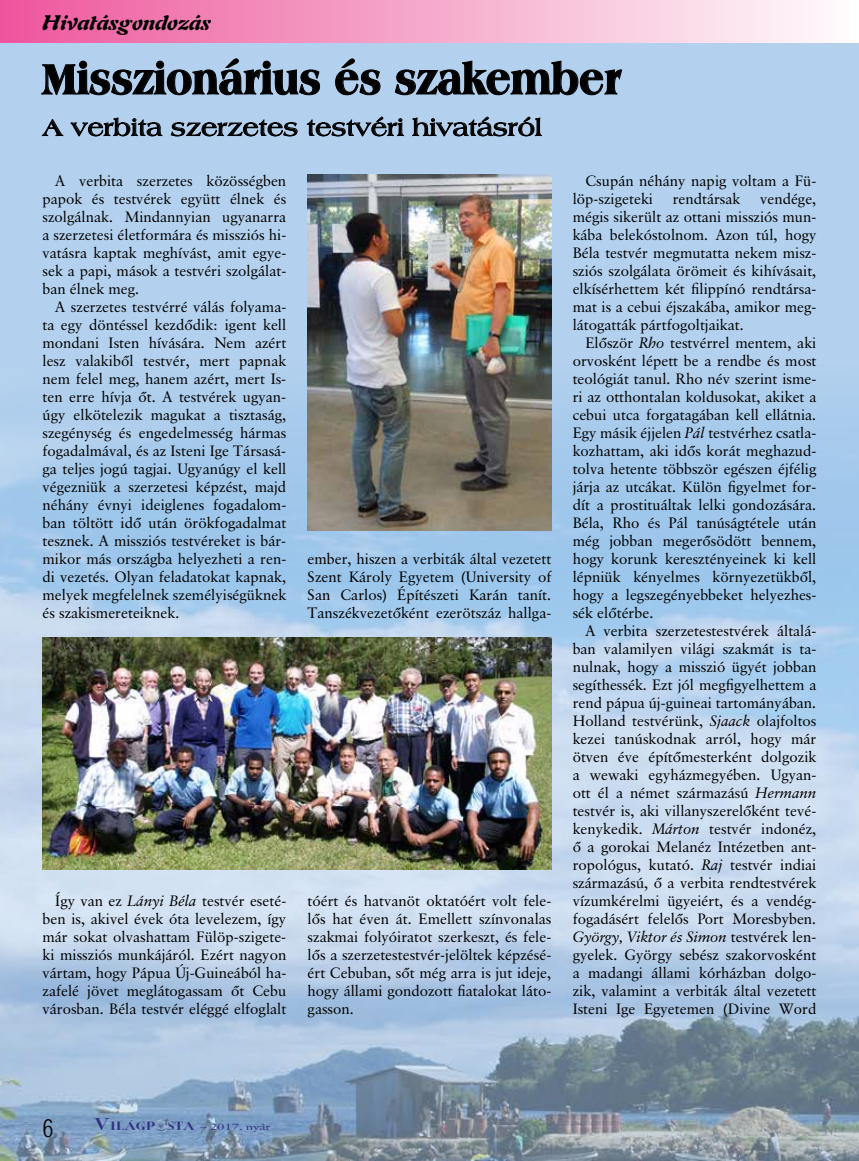
<style>
.page{position:relative;width:859px;height:1161px;background:#b3d1ee}
.page>*{position:absolute;margin:0;border:0;box-sizing:border-box;transform-origin:0 0}
.t1{font:700 45px "Americana X Cn PFL";color:#000;scale:1.1 1}
.t2{font:700 24px "Americana PFL";color:#000;scale:1.1 1}
.t3{font:24px "Swiss 721 Lt Cn PFL";color:#000}
.t4{font:italic 21px "Freeform 721 Blk PFL";color:#000}
.t5{font:15px/18px "Classical Garamond PFL";color:#000;text-align:justify}
.t6{font:9px "Classical Garamond PFL";letter-spacing:-.02em;color:#313183;scale:1.5 1}
.s1{font-style:italic}
.s2{font-family:"Mona Lisa Solid PFL";font-size:15px}
.s3{font-family:"Mona Lisa Solid PFL";font-size:10.5px}
</style>
<div class="page">
<img style="left:0;top:359px;width:859px;height:802px">
<img style="left:156px;top:1117px;width:13px;height:14px">
<div style="left:0;top:0;width:859px;height:43px;background:linear-gradient(to right,#ee579c,#fefdfd)"></div>
<svg style="left:41px;top:58px;width:279px;height:38px"></svg>
<svg style="left:335px;top:58px;width:46px;height:38px"></svg>
<svg style="left:395px;top:60px;width:227px;height:36px"></svg>
<svg style="left:42px;top:119px;width:22px;height:17px"></svg>
<svg style="left:70px;top:117px;width:93px;height:20px"></svg>
<svg style="left:171px;top:119px;width:127px;height:18px"></svg>
<svg style="left:307px;top:116px;width:97px;height:21px"></svg>
<svg style="left:412px;top:116px;width:130px;height:21px"></svg>
<img style="left:308px;top:174px;width:243px;height:356px">
<img style="left:43px;top:637px;width:508px;height:233px">
<h3 class="t4" style="left:43px;top:9px;width:170px">Hivatásgondozás</h3>
<h1 class="t1" style="left:43px;top:51px;width:528px">Misszionárius és szakember</h1>
<h2 class="t2" style="left:43px;top:113px;width:455px">A verbita szerzetes testvéri hivatásról</h2>
<p class="t5" style="left:43px;top:171px;width:245px;text-indent:13px">A verbita szerzetes közösségben papok és testvérek együtt élnek és szolgálnak. Mindannyian ugyanarra a szerzetesi életformára és missziós hi&shy;vatásra kaptak meghívást, amit egye&shy;sek a papi, mások a testvéri szolgálat&shy;ban élnek meg.</p>
<p class="t5" style="left:43px;top:297px;width:245px;text-indent:13px">A szerzetes testvérré válás folyama&shy;ta egy döntéssel kezdődik: igent kell mondani Isten hívására. Nem azért lesz valakiből testvér, mert papnak nem felel meg, hanem azért, mert Is&shy;ten erre hívja őt. A testvérek ugyan&shy;úgy elkötelezik magukat a tisztaság, szegénység és engedelmesség hármas fogadalmával, és az Isteni Ige Társasá&shy;ga teljes jogú tagjai. Ugyanúgy el kell végezniük a szerzetesi képzést, majd néhány évnyi ideiglenes fogadalom&shy;ban töltött idő után örökfogadalmat tesznek. A missziós testvéreket is bár&shy;mikor más országba helyezheti a ren&shy;di vezetés. Olyan feladatokat kapnak, melyek megfelelnek személyiségüknek és szakismereteiknek.</p>
<p class="t5" style="left:43px;top:891px;width:245px;text-indent:13px">Így van ez <span class="s1">Lányi Béla</span> testvér eseté&shy;ben is, akivel évek óta levelezem, így már sokat olvashattam Fülöp-szigete&shy;ki missziós munkájáról. Ezért nagyon vártam, hogy Pápua Új-Guineából ha&shy;zafelé jövet meglátogassam őt Cebu városban. Béla testvér eléggé elfoglalt</p>
<p class="t5" style="left:308px;top:549px;width:245px">ember, hiszen a verbiták által vezetett Szent Károly Egyetem (University of San Carlos) Építészeti Karán tanít.<br>Tanszékvezetőként ezerötszáz hallga-</p>
<p class="t5" style="left:308px;top:891px;width:245px">tóért és hatvanöt oktatóért volt fele&shy;lős hat éven át. Emellett színvonalas szakmai folyóiratot szerkeszt, és fele&shy;lős a szerzetestestvér-jelöltek képzésé&shy;ért Cebuban, sőt még arra is jut ideje, hogy állami gondozott fiatalokat láto&shy;gasson.</p>
<p class="t5" style="left:573px;top:171px;width:245px;text-indent:13px">Csupán néhány napig voltam a Fü&shy;löp-szigeteki</p>
<p class="t5" style="left:573px;top:189px;width:245px;text-indent:187px">vendége, mégis sikerült az ottani missziós mun&shy;kába belekóstolnom. Azon túl, hogy Béla testvér megmutatta nekem mis - sziós szolgálata örömeit és kihívásait, elkísérhettem két filippínó rendtársa&shy;mat is a cebui éjszakába, amikor meg&shy;látogatták pártfogoltjaikat.</p>
<p class="t5" style="left:573px;top:333px;width:245px;text-indent:13px">Először <span class="s1">Rho</span> testvérrel mentem, aki orvosként lépett be a rendbe és most teológiát tanul. Rho név szerint isme&shy;ri az otthontalan koldusokat, akiket a cebui utca forgatagában kell ellátnia.<br>Egy másik éjjelen <span class="s1">Pál</span> testvérhez csatla&shy;kozhattam, aki idős korát meghazud&shy;tolva hetente többször egészen éjfélig járja az utcákat. Külön figyelmet for&shy;dít a prostituáltak lelki gondozására.<br>Béla, Rho és Pál tanúságtétele után még jobban megerősödött bennem, hogy korunk keresztényeinek ki kell lépniük kényelmes környezetükből, hogy a legszegényebbeket helyezhes&shy;sék előtérbe.</p>
<p class="t5" style="left:573px;top:621px;width:245px;text-indent:13px">A verbita szerzetestestvérek általá&shy;ban valamilyen világi szakmát is ta&shy;nulnak, hogy a misszió ügyét jobban segíthessék. Ezt jól megfigyelhettem a rend pápua új-guineai tartományában.<br>Holland testvérünk, <span class="s1">Sjaack</span> olajfoltos kezei tanúskodnak arról, hogy már ötven éve építőmesterként dolgozik a wewaki egyházmegyében. Ugyan&shy;ott él a német származású <span class="s1">Hermann </span>testvér is, aki villanyszerelőként tevé&shy;kenykedik. <span class="s1">Márton</span> testvér indonéz, ő a gorokai Melanéz Intézetben ant&shy;ropológus, kutató. <span class="s1">Raj</span> testvér indiai származású, ő a verbita rendtestvérek vízumkérelmi ügyeiért, és a vendég&shy;fogadásért felelős Port Moresbyben.<br><span class="s1">György, Viktor és Simon</span> testvérek len&shy;gyelek. György sebész szakorvosként a madangi állami kórházban dolgo&shy;zik, valamint a verbiták által vezetett Isteni Ige Egyetemen (Divine Word</p>
<p class="t5" style="left:673px;top:189px;width:69px">rendtársak</p>
<h2 class="t3" style="left:43px;top:1114px;width:13px">6</h2>
<p class="t6" style="left:94px;top:1122px;width:120px"><span class="s2">V</span><span class="s3">ilágp sta</span> – 2017. nyár</p>
</div>
